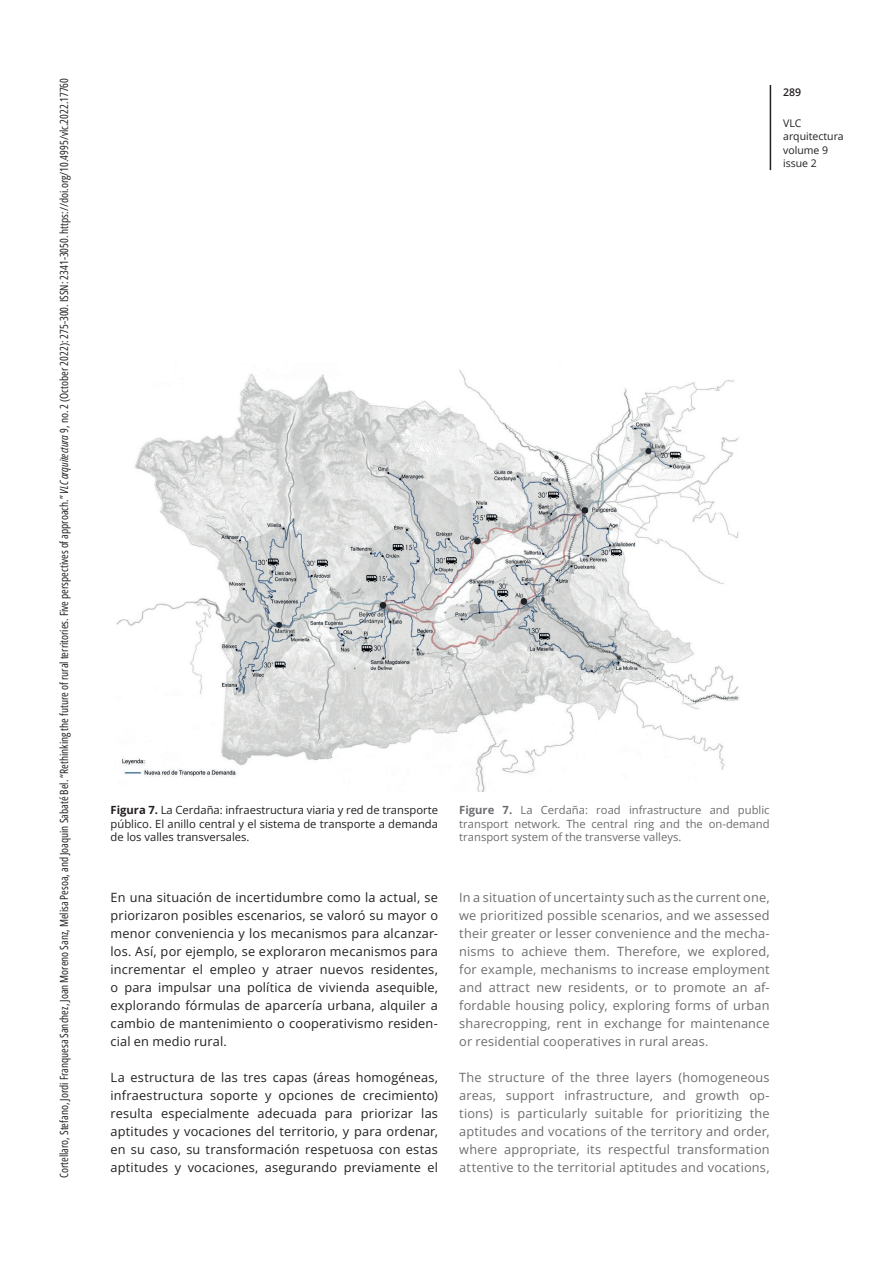
<style>
.page{position:relative;width:893px;height:1263px;background:#fff}
.page>*{position:absolute;margin:0;border:0;box-sizing:border-box;transform-origin:0 0}
.VLC_ARQ-TEXTO_GRAL_E{font:12.75px/18px "Open Sans";letter-spacing:.015em;color:#231f20;text-align:justify}
.VLC_ARQ-TEXTO_GRAL_U{font:12.75px/18px "Open Sans";letter-spacing:.015em;color:#6c6d70;text-align:justify}
.t1{font:11.25px "Open Sans Condensed";color:#231f20}
.VLC_ARQ-PIE_FOTO_ES{font:11.25px/13.5px "Open Sans";color:#231f20;text-align:justify}
.VLC_ARQ-PIE_FOTO_uk{font:11.25px/13.5px "Open Sans";color:#6c6d70;text-align:justify}
.t2{font:10.5px/13.5px "Open Sans";color:#231f20}
.t3{font:600 10.5px "Open Sans";color:#231f20}
.s1{font-style:italic}
.s2{font-weight:700}
</style>
<div class="page">
<hr style="left:770px;top:85px;width:1px;height:85px;background:#231f20">
<img style="left:116px;top:370px;width:624px;height:421px">
<p class="t1" style="left:56px;top:1178px;width:1101px;rotate:-90deg">Cortellaro, Stefano, Jordi Franquesa Sanchez, Joan Moreno Sanz, Melisa Pesoa, and Joaquin Sabaté Bel. “Rethinking the future of rural territories. Five perspectives of approach.” <span class="s1">VLC arquitectura</span> 9, no. 2 (October 2022): 275-300. ISSN: 2341-3050. https://doi.org/10.4995/vlc.2022.17760</p>
<p class="t3" style="left:783px;top:85px;width:20px">289</p>
<p class="t2" style="left:783px;top:116px;width:62px">VLC arquitectura volume 9 issue 2</p>
<p class="VLC_ARQ-PIE_FOTO_ES" style="left:111px;top:803px;width:329px"><span class="s2">Figura 7.</span> La Cerdaña: infraestructura viaria y red de transporte público. El anillo central y el sistema de transporte a demanda de los valles transversales.</p>
<p class="VLC_ARQ-PIE_FOTO_uk" style="left:459px;top:803px;width:312px"><span class="s2">Figure 7.</span> La Cerdaña: road infrastructure and public transport network. The central ring and the on-demand transport system of the transverse valleys.</p>
<p class="VLC_ARQ-TEXTO_GRAL_E" style="left:111px;top:887px;width:329px">En una situación de incertidumbre como la actual, se priorizaron posibles escenarios, se valoró su mayor o menor conveniencia y los mecanismos para alcanzar&shy;los. Así, por ejemplo, se exploraron mecanismos para incrementar el empleo y atraer nuevos residentes, o para impulsar una política de vivienda asequible, explorando fórmulas de aparcería urbana, alquiler a cambio de mantenimiento o cooperativismo residen&shy;cial en medio rural.</p>
<p class="VLC_ARQ-TEXTO_GRAL_E" style="left:111px;top:1067px;width:329px">La estructura de las tres capas (áreas homogéneas, infraestructura soporte y opciones de crecimiento) resulta especialmente adecuada para priorizar las aptitudes y vocaciones del territorio, y para ordenar, en su caso, su transformación respetuosa con estas aptitudes y vocaciones, asegurando previamente el</p>
<p class="VLC_ARQ-TEXTO_GRAL_U" style="left:459px;top:887px;width:312px">In a situation of uncertainty such as the current one, we prioritized possible scenarios, and we assessed their greater or lesser convenience and the mecha&shy;nisms to achieve them. Therefore, we explored, for example, mechanisms to increase employment and attract new residents, or to promote an af&shy;fordable housing policy, exploring forms of urban sharecropping, rent in exchange for maintenance or residential cooperatives in rural areas.</p>
<p class="VLC_ARQ-TEXTO_GRAL_U" style="left:459px;top:1067px;width:312px">The structure of the three layers (homogeneous areas, support infrastructure, and growth op&shy;tions) is particularly suitable for prioritizing the aptitudes and vocations of the territory and order, where appropriate, its respectful transformation attentive to the territorial aptitudes and vocations,</p>
</div>
